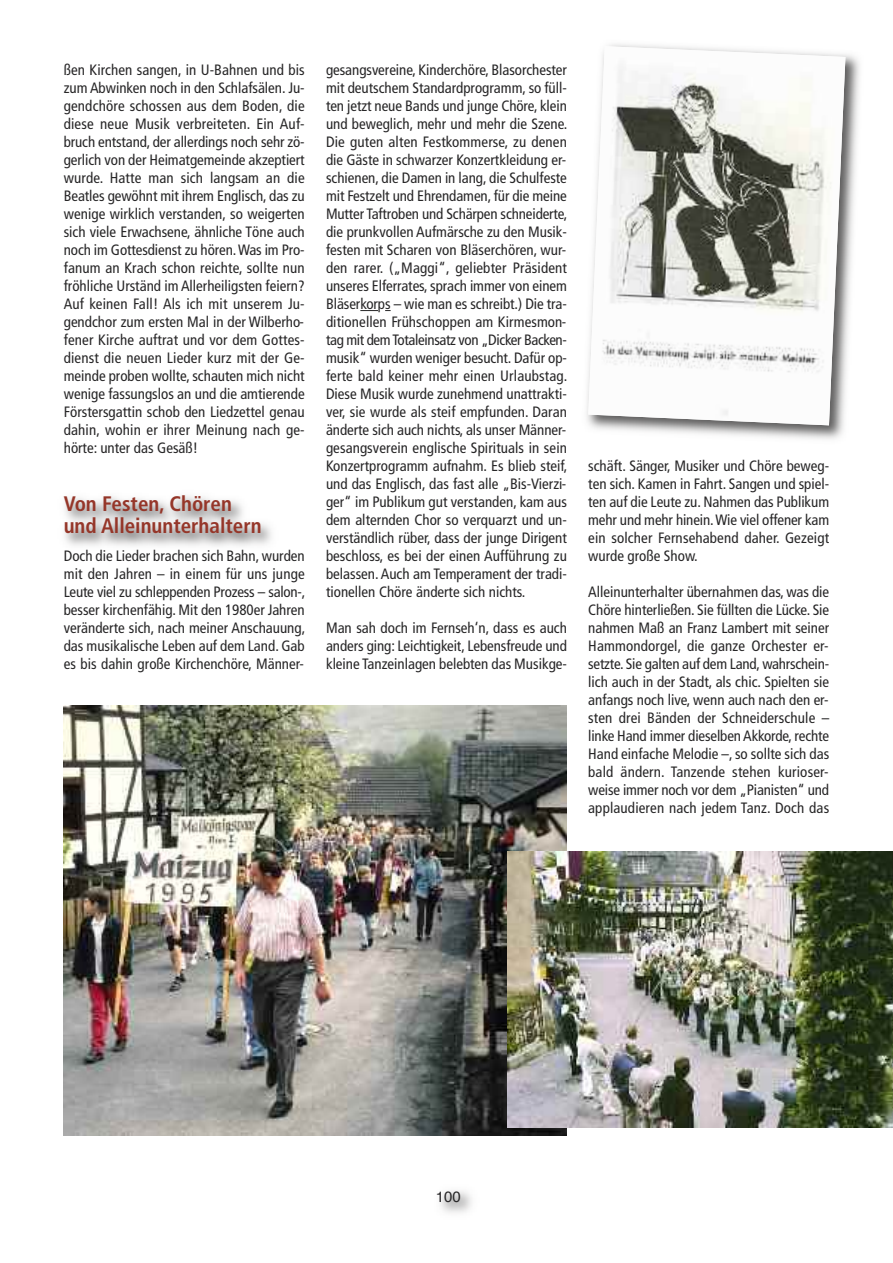
<style>
.page{position:relative;width:893px;height:1263px;background:#fff}
.page>*{position:absolute;margin:0;border:0;box-sizing:border-box;transform-origin:0 0}
.t1{font:700 condensed 21px/22.5px "Frutiger";color:#953629}
.t2{font:condensed 15px/18px "Frutiger";color:#272627;text-align:justify}
.t3{font:15px "Helvetica";color:#272627}
</style>
<div class="page">
<svg style="left:360px;top:310px;width:18px;height:1px"></svg>
<img style="left:64px;top:706px;width:503px;height:429px">
<img style="left:507px;top:852px;width:386px;height:275px">
<img style="left:586px;top:44px;width:274px;height:395px">
<img style="left:588px;top:46px;width:257px;height:379px">
<p class="t2" style="left:64px;top:62px;width:242px">ßen Kirchen sangen, in U-Bahnen und bis zum Abwinken noch in den Schlafsälen. Ju&shy;gendchöre schossen aus dem Boden, die diese neue Musik verbreiteten. Ein Auf&shy;bruch entstand, der allerdings noch sehr zö&shy;gerlich von der Heimatgemeinde akzeptiert wurde. Hatte man sich langsam an die Beatles gewöhnt mit ihrem Englisch, das zu wenige wirklich verstanden, so weigerten sich viele Erwachsene, ähnliche Töne auch noch im Gottesdienst zu hören.Was im Pro&shy;fanum an Krach schon reichte, sollte nun fröhliche Urständ im Allerheiligsten feiern?<br>Auf keinen Fall! Als ich mit unserem Ju&shy;gendchor zum ersten Mal in der Wilberho&shy;fener Kirche auftrat und vor dem Gottes&shy;dienst die neuen Lieder kurz mit der Ge&shy;meinde proben wollte, schauten mich nicht wenige fassungslos an und die amtierende Förstersgattin schob den Liedzettel genau dahin, wohin er ihrer Meinung nach ge&shy;hörte: unter das Gesäß!</p>
<p class="t2" style="left:326px;top:62px;width:243px">gesangsvereine, Kinderchöre, Blasorchester mit deutschem Standardprogramm, so füll&shy;ten jetzt neue Bands und junge Chöre, klein und beweglich, mehr und mehr die Szene.<br>Die guten alten Festkommerse, zu denen die Gäste in schwarzer Konzertkleidung er&shy;schienen, die Damen in lang, die Schulfeste mit Festzelt und Ehrendamen, für die meine Mutter Taftroben und Schärpen schneiderte, die prunkvollen Aufmärsche zu den Musik&shy;festen mit Scharen von Bläserchören, wur&shy;den rarer. („Maggi“, geliebter Präsident unseres Elferrates, sprach immer von einem Bläserkorps – wie man es schreibt.) Die tra&shy;ditionellen Frühschoppen am Kirmesmon&shy;tag mit demTotaleinsatz von „Dicker Backen&shy;musik“ wurden weniger besucht. Dafür op&shy;ferte bald keiner mehr einen Urlaubstag.<br>Diese Musik wurde zunehmend unattrakti&shy;ver, sie wurde als steif empfunden. Daran änderte sich auch nichts, als unser Männer&shy;gesangsverein englische Spirituals in sein Konzertprogramm aufnahm. Es blieb steif, und das Englisch, das fast alle „Bis-Vierzi&shy;ger“ im Publikum gut verstanden, kam aus dem alternden Chor so verquarzt und un&shy;verständlich rüber, dass der junge Dirigent beschloss, es bei der einen Aufführung zu belassen.Auch am Temperament der tradi&shy;tionellen Chöre änderte sich nichts.</p>
<p class="t2" style="left:326px;top:620px;width:242px">Man sah doch im Fernseh‘n, dass es auch anders ging: Leichtigkeit, Lebensfreude und kleine Tanzeinlagen belebten das Musikge-</p>
<h1 class="t1" style="left:64px;top:494px;width:199px">Von Festen, Chören und Alleinunterhaltern</h1>
<p class="t2" style="left:64px;top:548px;width:243px">Doch die Lieder brachen sich Bahn, wurden mit den Jahren – in einem für uns junge Leute viel zu schleppenden Prozess – salon-, besser kirchenfähig. Mit den 1980er Jahren veränderte sich, nach meiner Anschauung, das musikalische Leben auf dem Land. Gab es bis dahin große Kirchenchöre, Männer-</p>
<p class="t2" style="left:588px;top:458px;width:242px">schäft. Sänger, Musiker und Chöre beweg&shy;ten sich. Kamen in Fahrt. Sangen und spiel&shy;ten auf die Leute zu. Nahmen das Publikum mehr und mehr hinein.Wie viel offener kam ein solcher Fernsehabend daher. Gezeigt wurde große Show.</p>
<p class="t2" style="left:588px;top:584px;width:242px">Alleinunterhalter übernahmen das, was die Chöre hinterließen. Sie füllten die Lücke. Sie nahmen Maß an Franz Lambert mit seiner Hammondorgel, die ganze Orchester er&shy;setzte. Sie galten auf dem Land, wahrschein&shy;lich auch in der Stadt, als chic. Spielten sie anfangs noch live, wenn auch nach den er&shy;sten drei Bänden der Schneiderschule – linke Hand immer dieselbenAkkorde, rechte Hand einfache Melodie –, so sollte sich das bald ändern. Tanzende stehen kurioser&shy;weise immer noch vor dem „Pianisten“ und applaudieren nach jedem Tanz. Doch das</p>
<p class="t3" style="left:436px;top:1190px;width:27px">100</p>
</div>
